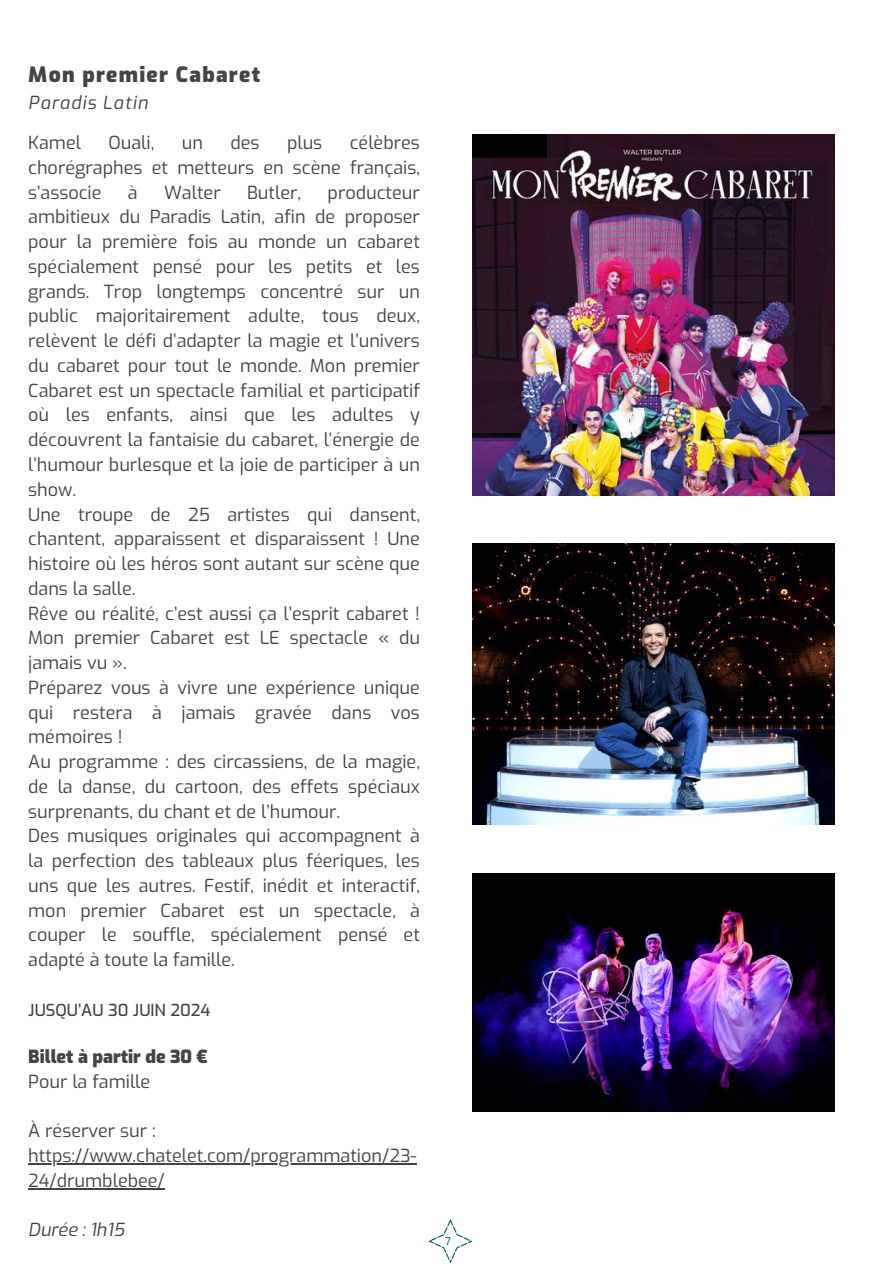
<style>
.page{position:relative;width:893px;height:1264px;background:#fff}
.page>*{position:absolute;margin:0;border:0;box-sizing:border-box;transform-origin:0 0}
.t1{font:900 21px "Exo";letter-spacing:.06em;color:#444440}
.t2{font:18px/24.8px "Exo";color:#444440}
.t3{font:900 18px "Exo";color:#444440}
.t4{font:italic 18px "Exo";letter-spacing:.06em;color:#444440}
.t5{font:italic 18px "Exo";color:#444440}
.t6{font:500 16.5px "Exo";color:#444440}
.t7{font:10.65px "Exo";color:#005764}
</style>
<div class="page">
<svg style="left:428px;top:1219px;width:44px;height:43px"></svg>
<img style="left:472px;top:134px;width:361px;height:361px">
<img style="left:472px;top:543px;width:361px;height:281px">
<img style="left:472px;top:873px;width:361px;height:238px">
<hr style="left:28px;top:1163px;width:389px;height:1px;background:#444440">
<hr style="left:28px;top:1187px;width:137px;height:2px;background:#444440">
<p class="t1" style="left:28px;top:61px;width:233px">Mon premier Cabaret</p>
<p class="t4" style="left:28px;top:91px;width:121px">Paradis Latin</p>
<p class="t2" style="left:28px;top:131px;width:393px;text-align:justify;text-indent:321px">célèbres chorégraphes et metteurs en scène français, s’associe</p>
<p class="t2" style="left:28px;top:131px;width:54px">Kamel</p>
<p class="t2" style="left:108px;top:131px;width:47px">Ouali,</p>
<p class="t2" style="left:182px;top:131px;width:23px">un</p>
<p class="t2" style="left:230px;top:131px;width:31px">des</p>
<p class="t2" style="left:287px;top:131px;width:37px">plus</p>
<p class="t2" style="left:128px;top:180px;width:11px">à</p>
<p class="t2" style="left:164px;top:180px;width:58px">Walter</p>
<p class="t2" style="left:247px;top:180px;width:56px">Butler,</p>
<p class="t2" style="left:28px;top:180px;width:393px;text-indent:299px">producteur ambitieux du Paradis Latin, afin de proposer pour la première fois au monde un cabaret spécialement pensé pour les petits et les grands. Trop longtemps concentré sur un public majoritairement adulte, tous deux, relèvent le défi d’adapter la magie et l’univers du cabaret pour tout le monde. Mon premier Cabaret est un spectacle familial et participatif où les enfants, ainsi que les adultes y découvrent la fantaisie du cabaret, l’énergie de l’humour burlesque et la joie de participer à un show.<br>Une troupe de 25 artistes qui dansent, chantent, apparaissent et disparaissent ! Une histoire où les héros sont autant sur scène que dans la salle.<br>Rêve ou réalité, c’est aussi ça l’esprit cabaret !<br>Mon premier Cabaret est LE spectacle « du jamais vu ».<br>Préparez vous à vivre une expérience unique qui restera à jamais gravée dans vos mémoires !<br>Au programme : des circassiens, de la magie, de la danse, du cartoon, des effets spéciaux surprenants, du chant et de l’humour.<br>Des musiques originales qui accompagnent à la perfection des tableaux plus féeriques, les uns que les autres. Festif, inédit et interactif, mon premier Cabaret est un spectacle, à couper le souffle, spécialement pensé et adapté à toute la famille.</p>
<p class="t6" style="left:28px;top:999px;width:184px">JUSQU’AU 30 JUIN 2024</p>
<p class="t3" style="left:28px;top:1044px;width:181px">Billet à partir de 30 €</p>
<p class="t2" style="left:28px;top:1069px;width:124px">Pour la famille</p>
<p class="t2" style="left:28px;top:1118px;width:390px">À réserver sur : https://www.chatelet.com/programmation/23-<br>24/drumblebee/</p>
<p class="t5" style="left:28px;top:1218px;width:98px">Durée : 1h15</p>
<p class="t7" style="left:445px;top:1233px;width:7px">7</p>
</div>
